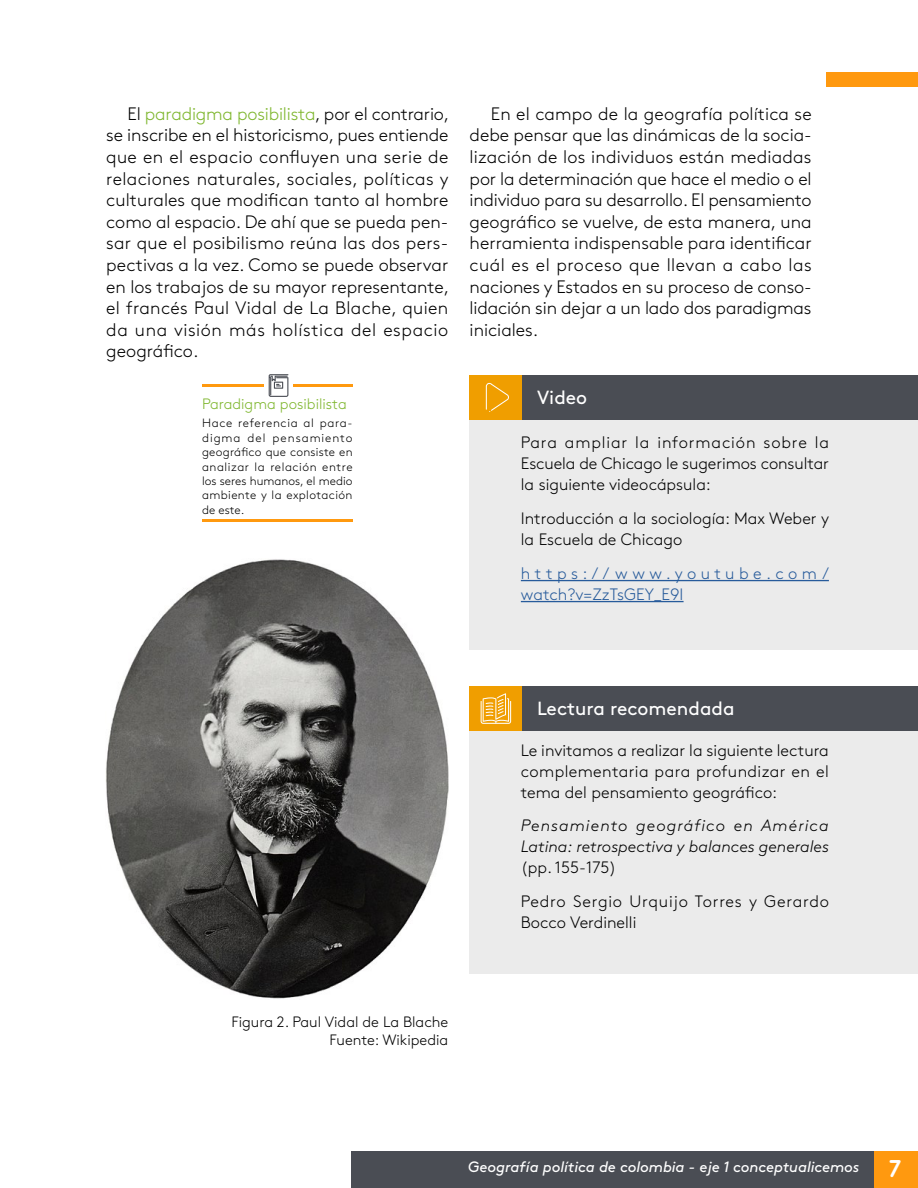
<style>
.page{position:relative;width:918px;height:1188px;background:#fff}
.page>*{position:absolute;margin:0;border:0;box-sizing:border-box;transform-origin:0 0}
.t1{font:24px "Areandina Voz";color:#fff}
.t2{font:19.05px "Brown Std";color:#fff}
.t3{font:300 18px/21.6px "Brown Std";color:#000;text-align:justify}
.t4{font:300 16.5px/21px "Brown Std";color:#000;text-align:justify}
.t5{font:italic 300 16.5px/21px "Brown Std";letter-spacing:.005em;color:#000}
.t6{font:300 16.5px/33.8px "Brown Std";letter-spacing:.045em;color:#000}
.t7{font:300 16.5px/21px "Brown Std";letter-spacing:.255em;color:#275b9b}
.t8{font:italic 15px "Brown Std";letter-spacing:-.005em;color:#fff}
.t9{font:300 15px/18px "Brown Std";color:#000;text-align:right}
.t10{font:300 15px "Brown Std";color:#7eb62d}
.t11{font:300 12px/14.4px "Brown Std";color:#000;text-align:justify}
.s1{color:#7eb62d}
</style>
<div class="page">
<div style="left:826px;top:72px;width:92px;height:15px;background:#ff990f"></div>
<div style="left:873px;top:1151px;width:45px;height:37px;background:#ff990f"></div>
<div style="left:351px;top:1151px;width:522px;height:37px;background:#4a4d54"></div>
<hr style="left:202px;top:519px;width:151px;height:3px;background:#ff990f">
<hr style="left:202px;top:384px;width:61px;height:3px;background:#ff990f">
<hr style="left:293px;top:384px;width:59px;height:3px;background:#ff990f">
<svg style="left:269px;top:374px;width:19px;height:23px"></svg>
<img style="left:106px;top:559px;width:343px;height:440px">
<div style="left:470px;top:420px;width:448px;height:230px;background:#ebebeb"></div>
<div style="left:522px;top:375px;width:396px;height:45px;background:#4a4d54"></div>
<div style="left:470px;top:375px;width:52px;height:45px;background:#f09e00"></div>
<svg style="left:486px;top:383px;width:23px;height:29px"></svg>
<hr style="left:521px;top:580px;width:308px;height:1px;background:#275b9b">
<hr style="left:521px;top:601px;width:163px;height:1px;background:#275b9b">
<div style="left:470px;top:731px;width:448px;height:243px;background:#ebebeb"></div>
<div style="left:522px;top:686px;width:396px;height:45px;background:#4a4d54"></div>
<div style="left:470px;top:686px;width:52px;height:45px;background:#f09e00"></div>
<svg style="left:481px;top:693px;width:30px;height:31px"></svg>
<p class="t3" style="left:106px;top:103px;width:345px;text-indent:21px">El <span class="s1">paradigma posibilista</span>, por el contrario, se inscribe en el historicismo, pues entiende que en el espacio confluyen una serie de relaciones naturales, sociales, políticas y culturales que modifican tanto al hombre como al espacio. De ahí que se pueda pen&shy;sar que el posibilismo reúna las dos pers&shy;pectivas a la vez. Como se puede observar en los trabajos de su mayor representante, el francés Paul Vidal de La Blache, quien da una visión más holística del espacio geográfico.</p>
<p class="t3" style="left:470px;top:103px;width:344px;text-indent:21px">En el campo de la geografía política se debe pensar que las dinámicas de la socia&shy;lización de los individuos están mediadas por la determinación que hace el medio o el individuo para su desarrollo. El pensamiento geográfico se vuelve, de esta manera, una herramienta indispensable para identificar cuál es el proceso que llevan a cabo las naciones y Estados en su proceso de conso&shy;lidación sin dejar a un lado dos paradigmas iniciales.</p>
<p class="t10" style="left:202px;top:395px;width:146px">Paradigma posibilista</p>
<p class="t11" style="left:202px;top:416px;width:152px">Hace referencia al para&shy;digma del pensamiento geográfico que consiste en analizar la relación entre los seres humanos, el medio ambiente y la explotación de este.</p>
<p class="t2" style="left:537px;top:387px;width:52px">Video</p>
<p class="t4" style="left:521px;top:432px;width:310px">Para ampliar la información sobre la Escuela de Chicago le sugerimos consultar la siguiente videocápsula:</p>
<p class="t4" style="left:521px;top:508px;width:310px">Introducción a la sociología: Max Weber y la Escuela de Chicago</p>
<p class="t7" style="left:521px;top:563px;width:310px">https://www. youtube. com/ watch?v=ZzTsGEY_E9I</p>
<p class="t9" style="left:231px;top:1013px;width:218px">Figura 2. Paul Vidal de La Blache<br>Fuente: Wikipedia</p>
<p class="t2" style="left:537px;top:698px;width:199px">Lectura recomendada</p>
<p class="t4" style="left:521px;top:740px;width:309px">Le invitamos a realizar la siguiente lectura complementaria para profundizar en el tema del pensamiento geográfico:</p>
<p class="t5" style="left:521px;top:815px;width:310px">Pensamiento geográfico en América<br>Latina: retrospectiva y balances generales</p>
<p class="t6" style="left:521px;top:851px;width:310px">(pp. 155-175)<br>Pedro Sergio Urquijo Torres y Gerardo</p>
<p class="t4" style="left:521px;top:912px;width:117px">Bocco Verdinelli</p>
<p class="t8" style="left:468px;top:1158px;width:393px">Geografía política de colombia - eje 1 conceptualicemos</p>
<h1 class="t1" style="left:890px;top:1156px;width:13px">7</h1>
</div>
